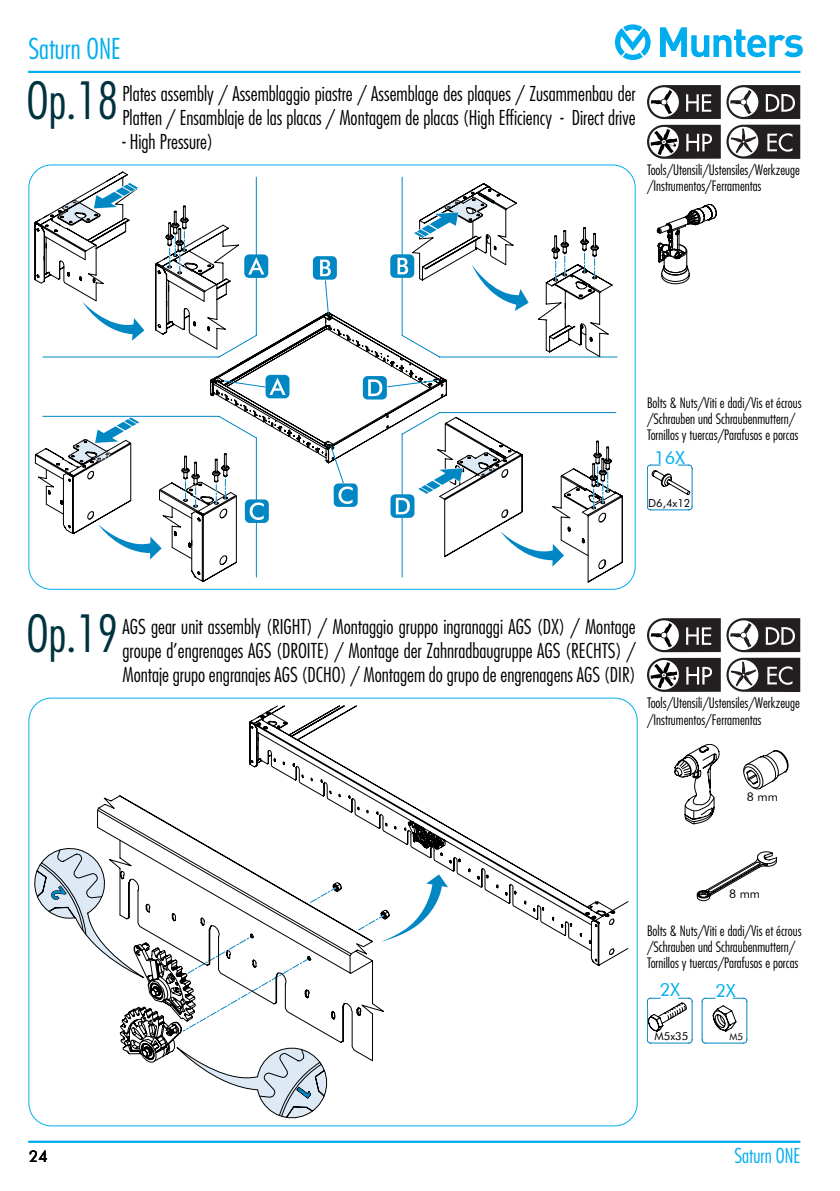
<style>
.page{position:relative;width:840px;height:1191px;background:#fff}
.page>*{position:absolute;margin:0;border:0;box-sizing:border-box;transform-origin:0 0}
.Operazione{font:300 condensed 50px "Futura";color:#00323f}
.t1{font:300 condensed 28px "Futura";color:#00aeef}
.Operazione-2{font:300 condensed 20px/24px "Futura";color:#000}
.t2{font:300 condensed 20px "Futura";color:#00aeef}
.Stile_di_voce_sommario{font:18px "Futura BT";color:#00aeef}
.t3{font:16px "Futura BT";color:#000}
.t4{font:300 condensed 14px/16px "Futura";color:#000}
.Immagini{font:12px "Futura BT";color:#000}
.t5{font:11px "Futura BT";color:#000}
.t6{font:9.4px "Futura BT";color:#000}
</style>
<div class="page">
<svg style="left:660px;top:27px;width:142px;height:30px"></svg>
<svg style="left:614px;top:24px;width:36px;height:36px"></svg>
<hr style="left:28px;top:1140px;width:771px;height:2px;background:#00aeef">
<hr style="left:28px;top:71px;width:771px;height:2px;background:#00aeef">
<svg style="left:34px;top:171px;width:589px;height:412px"></svg>
<svg style="left:609px;top:951px;width:5px;height:4px"></svg>
<svg style="left:249px;top:705px;width:362px;height:239px"></svg>
<svg style="left:289px;top:714px;width:320px;height:203px"></svg>
<svg style="left:256px;top:711px;width:33px;height:11px"></svg>
<svg style="left:256px;top:722px;width:359px;height:192px"></svg>
<svg style="left:584px;top:910px;width:30px;height:15px"></svg>
<svg style="left:342px;top:794px;width:31px;height:249px"></svg>
<svg style="left:33px;top:794px;width:309px;height:325px"></svg>
<svg style="left:349px;top:874px;width:99px;height:187px"></svg>
<svg style="left:656px;top:204px;width:60px;height:80px"></svg>
<svg style="left:647px;top:465px;width:45px;height:45px"></svg>
<svg style="left:701px;top:998px;width:45px;height:45px"></svg>
<svg style="left:696px;top:851px;width:80px;height:50px"></svg>
<svg style="left:674px;top:744px;width:45px;height:80px"></svg>
<svg style="left:743px;top:750px;width:45px;height:40px"></svg>
<svg style="left:647px;top:998px;width:45px;height:45px"></svg>
<svg style="left:647px;top:125px;width:73px;height:34px"></svg>
<svg style="left:647px;top:85px;width:73px;height:34px"></svg>
<svg style="left:726px;top:85px;width:73px;height:34px"></svg>
<svg style="left:726px;top:125px;width:73px;height:34px"></svg>
<svg style="left:647px;top:658px;width:73px;height:34px"></svg>
<svg style="left:647px;top:618px;width:73px;height:34px"></svg>
<svg style="left:726px;top:618px;width:73px;height:34px"></svg>
<svg style="left:726px;top:658px;width:73px;height:34px"></svg>
<h2 class="t1" style="left:28px;top:32px;width:94px">Saturn ONE</h2>
<p class="Operazione" style="left:26px;top:71px;width:93px">Op.18</p>
<p class="Operazione-2" style="left:122px;top:81px;width:514px">Plates assembly / Assemblaggio piastre / Assemblage des plaques / Zusammenbau der<br>Platten / Ensamblaje de las placas / Montagem de placas (High Efficiency - Direct drive</p>
<p class="Operazione-2" style="left:122px;top:129px;width:92px">- High Pressure)</p>
<p class="t4" style="left:646px;top:162px;width:154px">Tools/Utensili/Ustensiles/Werkzeuge</p>
<p class="t4" style="left:646px;top:178px;width:116px">/Instrumentos/Ferramentas</p>
<p class="t4" style="left:646px;top:395px;width:156px">Bolts &amp; Nuts/Viti e dadi/Vis et écrous</p>
<p class="t4" style="left:646px;top:411px;width:153px">/Schrauben und Schraubenmuttern/<br>Tornillos y tuercas/Parafusos e porcas</p>
<p class="Stile_di_voce_sommario" style="left:653px;top:446px;width:32px">16X</p>
<p class="t5" style="left:648px;top:496px;width:44px">D6,4x12</p>
<p class="Operazione" style="left:26px;top:604px;width:93px">Op.19</p>
<p class="Operazione-2" style="left:122px;top:614px;width:514px;text-align:justify">AGS gear unit assembly (RIGHT) / Montaggio gruppo ingranaggi AGS (DX) / Montage groupe d’engrenages AGS (DROITE) / Montage der Zahnradbaugruppe AGS (RECHTS) / Montaje grupo engranajes AGS (DCHO) / Montagem do grupo de engrenagens AGS (DIR)</p>
<p class="t4" style="left:646px;top:695px;width:154px">Tools/Utensili/Ustensiles/Werkzeuge</p>
<p class="t4" style="left:646px;top:711px;width:116px">/Instrumentos/Ferramentas</p>
<p class="Immagini" style="left:746px;top:789px;width:32px">8 mm</p>
<p class="Immagini" style="left:728px;top:887px;width:32px">8 mm</p>
<p class="t4" style="left:646px;top:922px;width:156px">Bolts &amp; Nuts/Viti e dadi/Vis et écrous</p>
<p class="t4" style="left:646px;top:938px;width:153px">/Schrauben und Schraubenmuttern/<br>Tornillos y tuercas/Parafusos e porcas</p>
<p class="Stile_di_voce_sommario" style="left:659px;top:979px;width:22px">2X</p>
<p class="Stile_di_voce_sommario" style="left:715px;top:979px;width:22px">2X</p>
<p class="t5" style="left:654px;top:1029px;width:35px">M5x35</p>
<p class="t6" style="left:729px;top:1031px;width:15px">M5</p>
<p class="t3" style="left:29px;top:1146px;width:20px">24</p>
<p class="t2" style="left:734px;top:1143px;width:67px">Saturn ONE</p>
</div>
